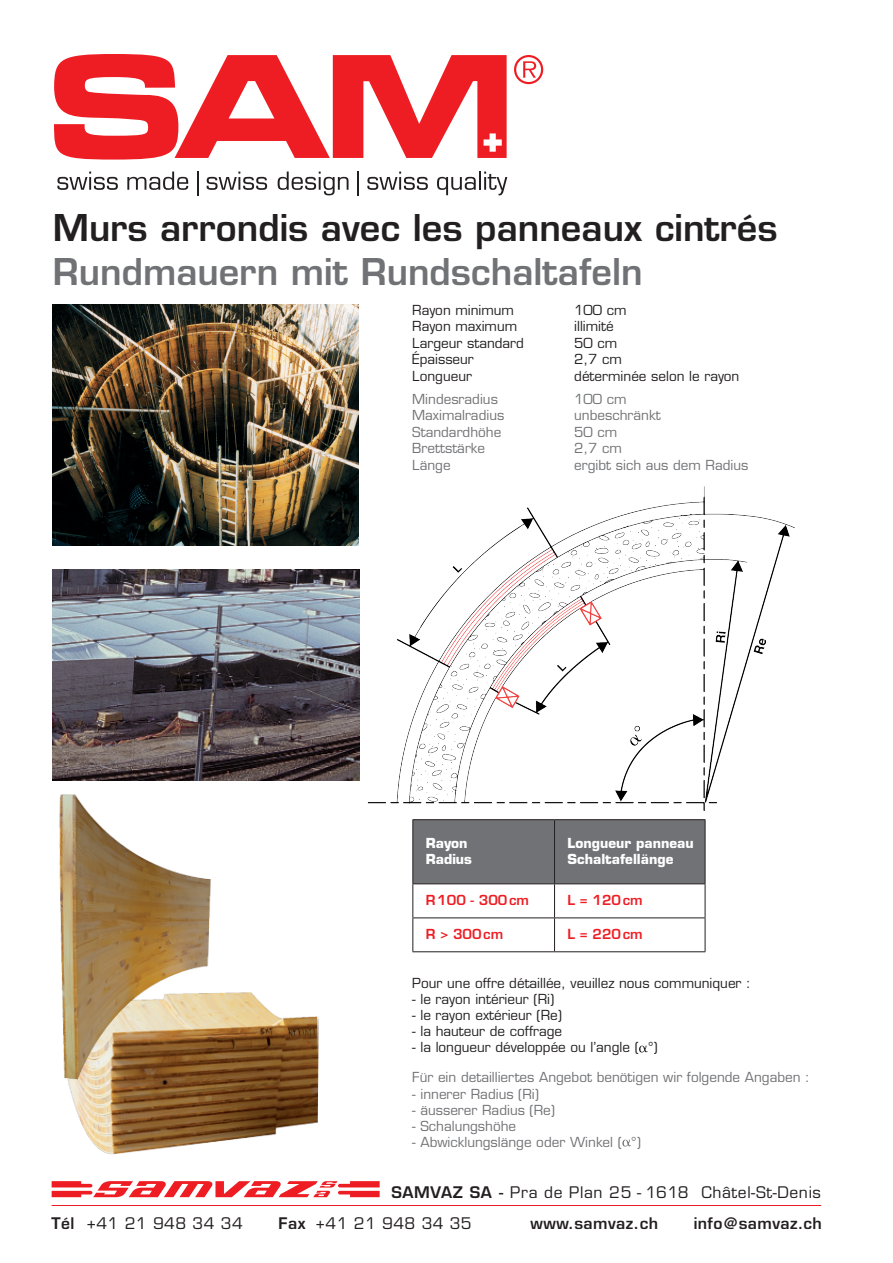
<style>
.page{position:relative;width:893px;height:1263px;background:#fff}
.page>*{position:absolute;margin:0;border:0;box-sizing:border-box;transform-origin:0 0}
.t1{font:600 36px "Eurostile";color:#231f20}
.t2{font:600 36px "Eurostile";color:#717275}
.t3{font:15.6px "Eurostile";letter-spacing:.04em;color:#231f20}
.t4{font:600 15.6px "Eurostile";letter-spacing:.03em;color:#231f20}
.t5{font:13.5px "Eurostile";color:#231f20}
.t6{font:13.5px "Eurostile";color:#717275}
.t7{font:700 13.5px/16.2px "Eurostile";color:#fff}
.t8{font:600 13.5px "Eurostile";color:#ee1d23}
.s1{font-weight:600}
</style>
<div class="page">
<img style="left:53px;top:304px;width:306px;height:242px">
<img style="left:53px;top:569px;width:306px;height:212px">
<div style="left:413px;top:820px;width:292px;height:63px;background:#717275"></div>
<hr style="left:412px;top:819px;width:143px;height:1px;background:#231f20">
<hr style="left:412px;top:820px;width:1px;height:63px;background:#231f20">
<hr style="left:555px;top:819px;width:150px;height:1px;background:#231f20">
<hr style="left:554px;top:820px;width:1px;height:63px;background:#231f20">
<hr style="left:705px;top:820px;width:1px;height:63px;background:#231f20">
<hr style="left:412px;top:883px;width:143px;height:1px;background:#231f20">
<hr style="left:412px;top:884px;width:1px;height:33px;background:#231f20">
<hr style="left:555px;top:883px;width:150px;height:1px;background:#231f20">
<hr style="left:554px;top:884px;width:1px;height:33px;background:#231f20">
<hr style="left:705px;top:884px;width:1px;height:33px;background:#231f20">
<hr style="left:412px;top:917px;width:143px;height:1px;background:#231f20">
<hr style="left:412px;top:918px;width:1px;height:33px;background:#231f20">
<hr style="left:555px;top:917px;width:150px;height:1px;background:#231f20">
<hr style="left:554px;top:918px;width:1px;height:33px;background:#231f20">
<hr style="left:705px;top:918px;width:1px;height:33px;background:#231f20">
<hr style="left:412px;top:951px;width:143px;height:1px;background:#231f20">
<hr style="left:555px;top:951px;width:150px;height:1px;background:#231f20">
<img style="left:68px;top:992px;width:251px;height:163px">
<img style="left:59px;top:794px;width:155px;height:290px">
<svg style="left:52px;top:1181px;width:328px;height:16px"></svg>
<hr style="left:52px;top:1205px;width:769px;height:1px;background:#ee1d23">
<svg style="left:639px;top:1045px;width:9px;height:7px"></svg>
<svg style="left:622px;top:1139px;width:9px;height:7px"></svg>
<img style="left:368px;top:486px;width:427px;height:325px">
<svg style="left:514px;top:55px;width:29px;height:29px"></svg>
<svg style="left:57px;top:172px;width:61px;height:18px"></svg>
<svg style="left:127px;top:172px;width:61px;height:18px"></svg>
<svg style="left:197px;top:172px;width:1px;height:24px"></svg>
<svg style="left:207px;top:172px;width:60px;height:18px"></svg>
<svg style="left:278px;top:172px;width:71px;height:23px"></svg>
<hr style="left:357px;top:172px;width:2px;height:24px;background:#231f20">
<svg style="left:367px;top:172px;width:61px;height:18px"></svg>
<svg style="left:437px;top:172px;width:70px;height:23px"></svg>
<svg style="left:54px;top:54px;width:453px;height:106px"></svg>
<h1 class="t1" style="left:53px;top:206px;width:726px">Murs arrondis avec les panneaux cintrés</h1>
<h1 class="t2" style="left:53px;top:249px;width:591px">Rundmauern mit Rundschaltafeln</h1>
<p class="t5" style="left:412px;top:302px;width:103px">Rayon minimum</p>
<p class="t5" style="left:574px;top:302px;width:54px">100 cm</p>
<p class="t5" style="left:412px;top:318px;width:106px">Rayon maximum</p>
<p class="t5" style="left:574px;top:318px;width:41px">illimité</p>
<p class="t5" style="left:412px;top:335px;width:113px">Largeur standard</p>
<p class="t5" style="left:574px;top:335px;width:45px">50 cm</p>
<p class="t5" style="left:412px;top:351px;width:63px">épaisseur</p>
<p class="t5" style="left:574px;top:351px;width:49px">2,7 cm</p>
<p class="t5" style="left:412px;top:368px;width:61px">Longueur</p>
<p class="t5" style="left:574px;top:368px;width:167px">déterminée selon le rayon</p>
<p class="t6" style="left:412px;top:391px;width:87px">Mindesradius</p>
<p class="t6" style="left:574px;top:391px;width:54px">100 cm</p>
<p class="t6" style="left:412px;top:407px;width:94px">Maximalradius</p>
<p class="t6" style="left:574px;top:407px;width:88px">unbeschränkt</p>
<p class="t6" style="left:412px;top:424px;width:91px">Standardhöhe</p>
<p class="t6" style="left:574px;top:424px;width:45px">50 cm</p>
<p class="t6" style="left:412px;top:440px;width:74px">Brettstärke</p>
<p class="t6" style="left:574px;top:440px;width:49px">2,7 cm</p>
<p class="t6" style="left:412px;top:457px;width:40px">Länge</p>
<p class="t6" style="left:574px;top:457px;width:176px">ergibt sich aus dem Radius</p>
<p class="t7" style="left:426px;top:835px;width:48px">Rayon<br>Radius</p>
<p class="t7" style="left:568px;top:835px;width:128px">Longueur panneau<br>Schaltafellänge</p>
<p class="t8" style="left:426px;top:892px;width:105px">R100 - 300cm</p>
<p class="t8" style="left:568px;top:892px;width:77px">L = 120cm</p>
<p class="t8" style="left:426px;top:926px;width:79px">R &gt; 300cm</p>
<p class="t8" style="left:568px;top:926px;width:77px">L = 220cm</p>
<p class="t5" style="left:412px;top:974px;width:340px">Pour une offre détaillée, veuillez nous communiquer :</p>
<p class="t5" style="left:412px;top:991px;width:144px">- le rayon intérieur (Ri)</p>
<p class="t5" style="left:412px;top:1007px;width:151px">- le rayon extérieur (Re)</p>
<p class="t5" style="left:412px;top:1023px;width:151px">- la hauteur de coffrage</p>
<p class="t5" style="left:412px;top:1039px;width:247px">- la longueur développée ou l’angle ( °)</p>
<p class="t6" style="left:412px;top:1069px;width:399px">Für ein detailliertes Angebot benötigen wir folgende Angaben :</p>
<p class="t6" style="left:412px;top:1085px;width:128px">- innerer Radius (Ri)</p>
<p class="t6" style="left:412px;top:1102px;width:144px">- äusserer Radius (Re)</p>
<p class="t6" style="left:412px;top:1118px;width:105px">- Schalungshöhe</p>
<p class="t6" style="left:412px;top:1134px;width:230px">- Abwicklungslänge oder Winkel ( °)</p>
<p class="t3" style="left:391px;top:1182px;width:431px"><span class="s1">SAMVAZ SA -</span> Pra de Plan 25 - 1618 Châtel-St-Denis</p>
<p class="t3" style="left:52px;top:1214px;width:193px"><span class="s1">Tél</span> +41 21 948 34 34</p>
<p class="t3" style="left:278px;top:1214px;width:195px"><span class="s1">Fax</span> +41 21 948 34 35</p>
<p class="t4" style="left:531px;top:1214px;width:129px">www.samvaz.ch</p>
<p class="t4" style="left:694px;top:1214px;width:130px">info@samvaz.ch</p>
</div>
